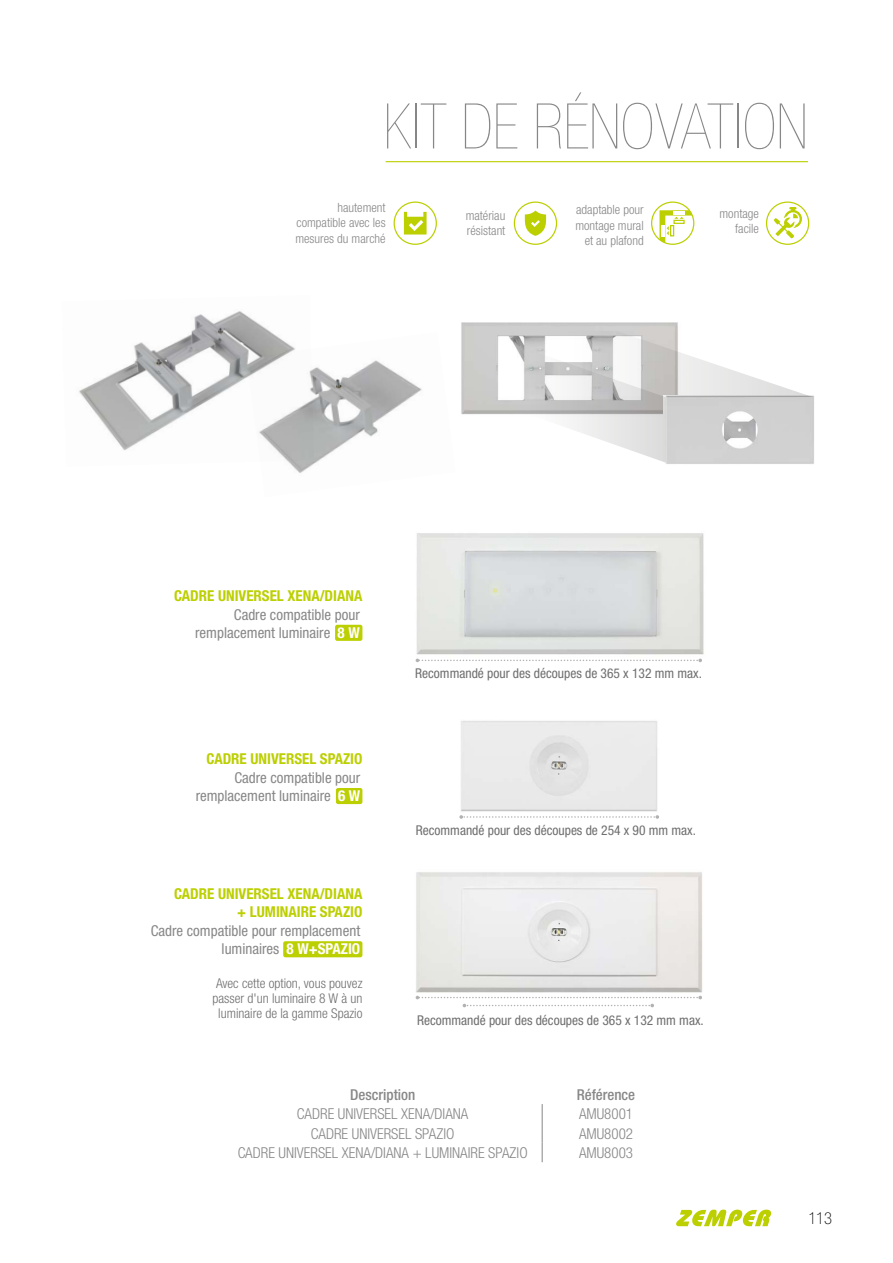
<style>
.page{position:relative;width:893px;height:1263px;background:#fff}
.page>*{position:absolute;margin:0;border:0;box-sizing:border-box;transform-origin:0 0}
.t1{font:900 condensed 63px "Helvetica Neue";color:#878787}
.t2{font:100 condensed 16.5px "Helvetica Neue LT Std";color:#000}
.t3{font:condensed 15px/18px "Helvetica Neue";color:#878787;text-align:right}
.t4{font:300 condensed 15px "Helvetica Neue";color:#878787}
.t5{font:700 condensed 15px/18px "Helvetica Neue";color:#bccf00;text-align:right}
.t6{font:500 condensed 15px "Helvetica Neue";color:#878787}
.t7{font:condensed 13.5px "Helvetica Neue";color:#706f6f}
.t8{font:300 condensed 13.5px/15px "Helvetica Neue";color:#706f6f;text-align:center}
.t9{font:300 condensed 12.75px/15.3px "Helvetica Neue";color:#878787;text-align:right}
.s1{font-weight:700;color:#fff}
</style>
<div class="page">
<svg style="left:676px;top:1209px;width:95px;height:17px"></svg>
<hr style="left:386px;top:161px;width:422px;height:1px;background:#bccf00">
<img style="left:461px;top:322px;width:217px;height:93px">
<img style="left:666px;top:395px;width:148px;height:69px">
<svg style="left:474px;top:331px;width:338px;height:132px"></svg>
<img style="left:79px;top:311px;width:192px;height:140px">
<img style="left:246px;top:332px;width:176px;height:141px">
<img style="left:460px;top:721px;width:197px;height:91px">
<svg style="left:459px;top:815px;width:200px;height:4px"></svg>
<img style="left:416px;top:872px;width:286px;height:120px">
<svg style="left:416px;top:996px;width:286px;height:11px"></svg>
<img style="left:416px;top:533px;width:288px;height:122px">
<svg style="left:416px;top:658px;width:286px;height:4px"></svg>
<div style="left:394px;top:201px;width:43px;height:44px;border:1px solid #bccf00;border-radius:50%"></div>
<svg style="left:404px;top:212px;width:23px;height:22px"></svg>
<svg style="left:652px;top:202px;width:42px;height:42px"></svg>
<svg style="left:659px;top:210px;width:35px;height:33px"></svg>
<div style="left:651px;top:201px;width:43px;height:44px;border:1px solid #bccf00;border-radius:50%"></div>
<svg style="left:766px;top:202px;width:43px;height:42px"></svg>
<div style="left:766px;top:201px;width:43px;height:44px;border:1px solid #bccf00;border-radius:50%"></div>
<svg style="left:769px;top:207px;width:33px;height:36px"></svg>
<div style="left:514px;top:201px;width:43px;height:44px;border:1px solid #bccf00;border-radius:50%"></div>
<svg style="left:524px;top:210px;width:23px;height:26px"></svg>
<div style="left:336px;top:788px;width:26px;height:16px;background:#bccf00;border-radius:2px"></div>
<div style="left:283px;top:941px;width:79px;height:16px;background:#bccf00;border-radius:2px"></div>
<div style="left:335px;top:625px;width:27px;height:16px;background:#bccf00;border-radius:2px"></div>
<svg style="left:542px;top:1104px;width:1px;height:58px"></svg>
<h1 class="t1" style="left:383px;top:92px;width:426px">KIT DE RÉNOVATION</h1>
<p class="t9" style="left:295px;top:200px;width:92px;text-align:justify;text-indent:42px">hautement compatible avec les mesures du marché</p>
<p class="t9" style="left:575px;top:202px;width:70px">adaptable pour montage mural et au plafond</p>
<p class="t9" style="left:719px;top:206px;width:41px">montage facile</p>
<p class="t9" style="left:466px;top:208px;width:41px;text-align:left">matériau résistant</p>
<p class="t5" style="left:174px;top:587px;width:190px">CADRE UNIVERSEL XENA/DIANA</p>
<p class="t3" style="left:195px;top:606px;width:166px">Cadre compatible pour remplacement luminaire <span class="s1">8 W</span></p>
<p class="t5" style="left:207px;top:750px;width:157px">CADRE UNIVERSEL SPAZIO</p>
<p class="t3" style="left:196px;top:768px;width:166px">Cadre compatible pour remplacement luminaire <span class="s1">6 W</span></p>
<p class="t5" style="left:174px;top:885px;width:190px">CADRE UNIVERSEL XENA/DIANA + LUMINAIRE SPAZIO</p>
<p class="t3" style="left:151px;top:922px;width:211px">Cadre compatible pour remplacement luminaires <span class="s1">8 W+SPAZIO</span></p>
<p class="t8" style="left:213px;top:975px;width:151px">Avec cette option, vous pouvez passer d'un luminaire 8 W à un luminaire de la gamme Spazio</p>
<p class="t7" style="left:415px;top:666px;width:288px">Recommandé pour des découpes de 365 x 132 mm max.</p>
<p class="t7" style="left:416px;top:822px;width:282px">Recommandé pour des découpes de 254 x 90 mm max.</p>
<p class="t7" style="left:417px;top:1012px;width:288px">Recommandé pour des découpes de 365 x 132 mm max.</p>
<p class="t6" style="left:350px;top:1086px;width:67px">Description</p>
<p class="t6" style="left:577px;top:1086px;width:60px">Référence</p>
<p class="t4" style="left:297px;top:1105px;width:173px">CADRE UNIVERSEL XENA/DIANA</p>
<p class="t4" style="left:579px;top:1105px;width:56px">AMU8001</p>
<p class="t4" style="left:311px;top:1125px;width:145px">CADRE UNIVERSEL SPAZIO</p>
<p class="t4" style="left:579px;top:1125px;width:56px">AMU8002</p>
<p class="t4" style="left:238px;top:1144px;width:292px">CADRE UNIVERSEL XENA/DIANA + LUMINAIRE SPAZIO</p>
<p class="t4" style="left:579px;top:1144px;width:56px">AMU8003</p>
<p class="t2" style="left:808px;top:1209px;width:25px">113</p>
</div>
